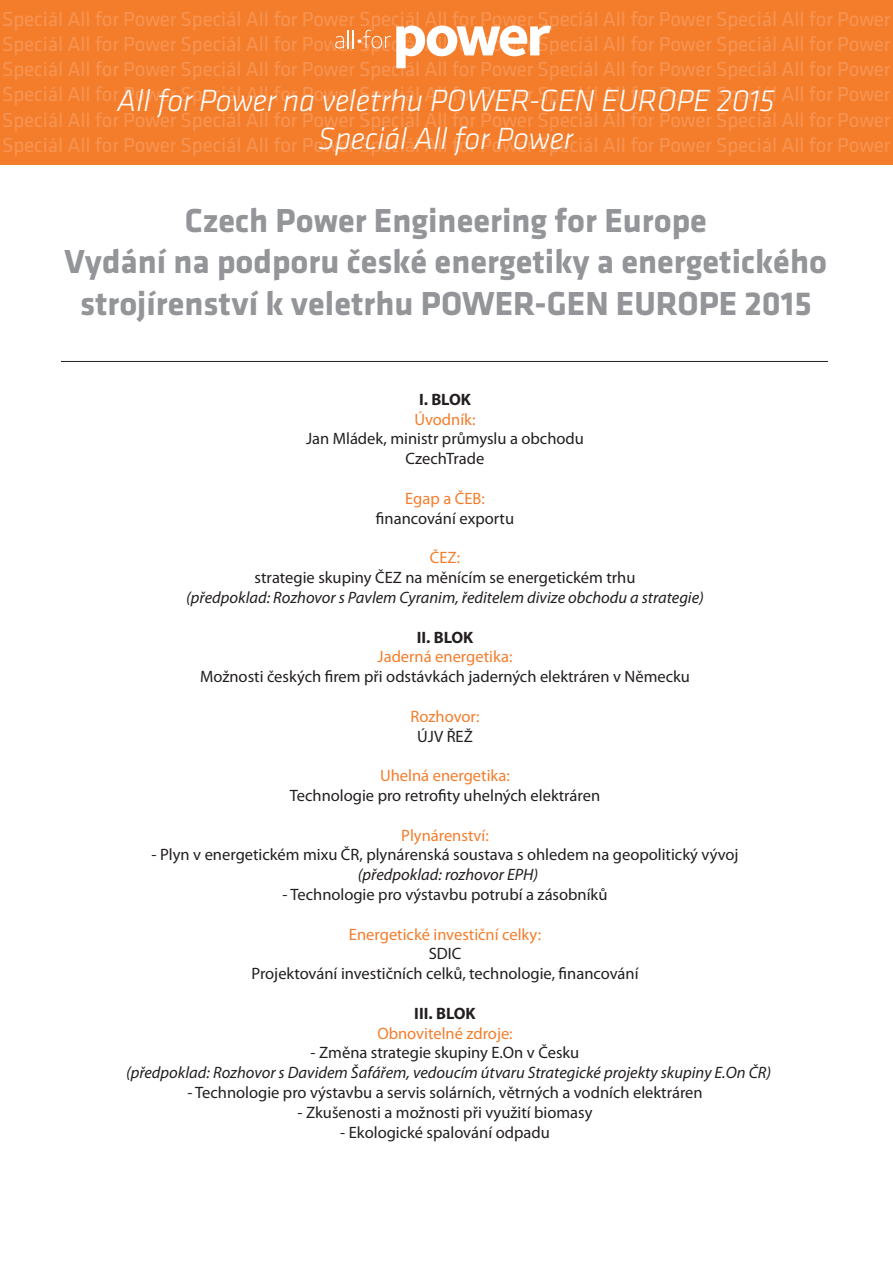
<style>
.page{position:relative;width:893px;height:1263px;background:#fff}
.page>*{position:absolute;margin:0;border:0;box-sizing:border-box;transform-origin:0 0}
.t1{font:700 34.5px/41.4px "Klavika";color:#939598;text-align:center}
.t2{font:italic 300 31.8px/38.1px "Klavika";letter-spacing:-.005em;color:#fff;text-align:center}
.t3{font:21px/25.2px "Klavika";letter-spacing:-.005em;color:#f79452;text-align:justify}
.t4{font:16.5px/19.8px "Myriad Pro";color:#231f20;text-align:center}
.t5{font:italic 16.5px "Myriad Pro";color:#231f20}
.t6{font:16.5px "Myriad Pro";color:#f47d2c}
.t7{font:700 16.5px "Myriad Pro";color:#231f20}
</style>
<div class="page">
<div style="left:0;top:0;width:893px;height:165px;background:#f47d2c"></div>
<svg style="left:335px;top:26px;width:216px;height:42px"></svg>
<hr style="left:61px;top:361px;width:767px;height:1px;background:#231f20">
<p class="t3" style="left:2px;top:6px;width:890px">Speciál All for Power Speciál All for Power Speciál All for Power Speciál All for Power Speciál All for Power Speciál All for Power Speciál All for Power Speciál All for Power Speciál All for Power Speciál All for Power Speciál All for Power Speciál All for Power Speciál All for Power Speciál All for Power Speciál All for Power Speciál All for Power Speciál All for Power Speciál All for Power Speciál All for Power Speciál All for Power Speciál All for Power Speciál All for Power Speciál All for Power Speciál All for Power Speciál All for Power Speciál All for Power Speciál All for Power Speciál All for Power Speciál All for Power Speciál All for Power</p>
<h2 class="t2" style="left:117px;top:81px;width:659px">All for Power na veletrhu POWER-GEN EUROPE 2015<br>Speciál All for Power</h2>
<h1 class="t1" style="left:65px;top:203px;width:764px">Czech Power Engineering for Europe<br>Vydání na podporu české energetiky a energetického strojírenství k veletrhu POWER-GEN EUROPE 2015</h1>
<p class="t7" style="left:419px;top:389px;width:54px">I. BLOK</p>
<p class="t6" style="left:414px;top:413px;width:63px">Úvodník:</p>
<p class="t4" style="left:306px;top:430px;width:279px">Jan Mládek, ministr průmyslu a obchodu<br>CzechTrade</p>
<p class="t6" style="left:405px;top:492px;width:81px">Egap a ČEB:</p>
<p class="t4" style="left:376px;top:510px;width:140px">financování exportu</p>
<p class="t6" style="left:430px;top:552px;width:32px">ČEZ:</p>
<p class="t4" style="left:255px;top:569px;width:382px">strategie skupiny ČEZ na měnícím se energetickém trhu</p>
<p class="t5" style="left:186px;top:591px;width:519px">(předpoklad: Rozhovor s Pavlem Cyranim, ředitelem divize obchodu a strategie)</p>
<p class="t7" style="left:417px;top:627px;width:58px">II. BLOK</p>
<p class="t6" style="left:378px;top:651px;width:136px">Jaderná energetika:</p>
<p class="t4" style="left:200px;top:668px;width:491px">Možnosti českých firem při odstávkách jaderných elektráren v Německu</p>
<p class="t6" style="left:411px;top:710px;width:70px">Rozhovor:</p>
<p class="t4" style="left:417px;top:727px;width:57px">ÚJV ŘEŽ</p>
<p class="t6" style="left:380px;top:769px;width:131px">Uhelná energetika:</p>
<p class="t4" style="left:290px;top:787px;width:312px">Technologie pro retrofity uhelných elektráren</p>
<p class="t6" style="left:401px;top:829px;width:89px">Plynárenství:</p>
<p class="t4" style="left:152px;top:846px;width:588px">- Plyn v energetickém mixu ČR, plynárenská soustava s ohledem na geopolitický vývoj</p>
<p class="t5" style="left:358px;top:868px;width:182px">(předpoklad: rozhovor EPH)</p>
<p class="t4" style="left:283px;top:886px;width:326px">- Technologie pro výstavbu potrubí a zásobníků</p>
<p class="t6" style="left:349px;top:928px;width:194px">Energetické investiční celky:</p>
<p class="t4" style="left:251px;top:945px;width:389px">SDIC<br>Projektování investičních celků, technologie, financování</p>
<p class="t7" style="left:414px;top:1003px;width:63px">III. BLOK</p>
<p class="t6" style="left:377px;top:1027px;width:137px">Obnovitelné zdroje:</p>
<p class="t4" style="left:311px;top:1044px;width:270px">- Změna strategie skupiny E.On v Česku</p>
<p class="t5" style="left:126px;top:1066px;width:647px">(předpoklad: Rozhovor s Davidem Šafářem, vedoucím útvaru Strategické projekty skupiny E.On ČR)</p>
<p class="t4" style="left:187px;top:1084px;width:517px">- Technologie pro výstavbu a servis solárních, větrných a vodních elektráren</p>
<p class="t4" style="left:298px;top:1104px;width:297px">- Zkušenosti a možnosti při využití biomasy</p>
<p class="t4" style="left:340px;top:1123px;width:211px">- Ekologické spalování odpadu</p>
</div>
